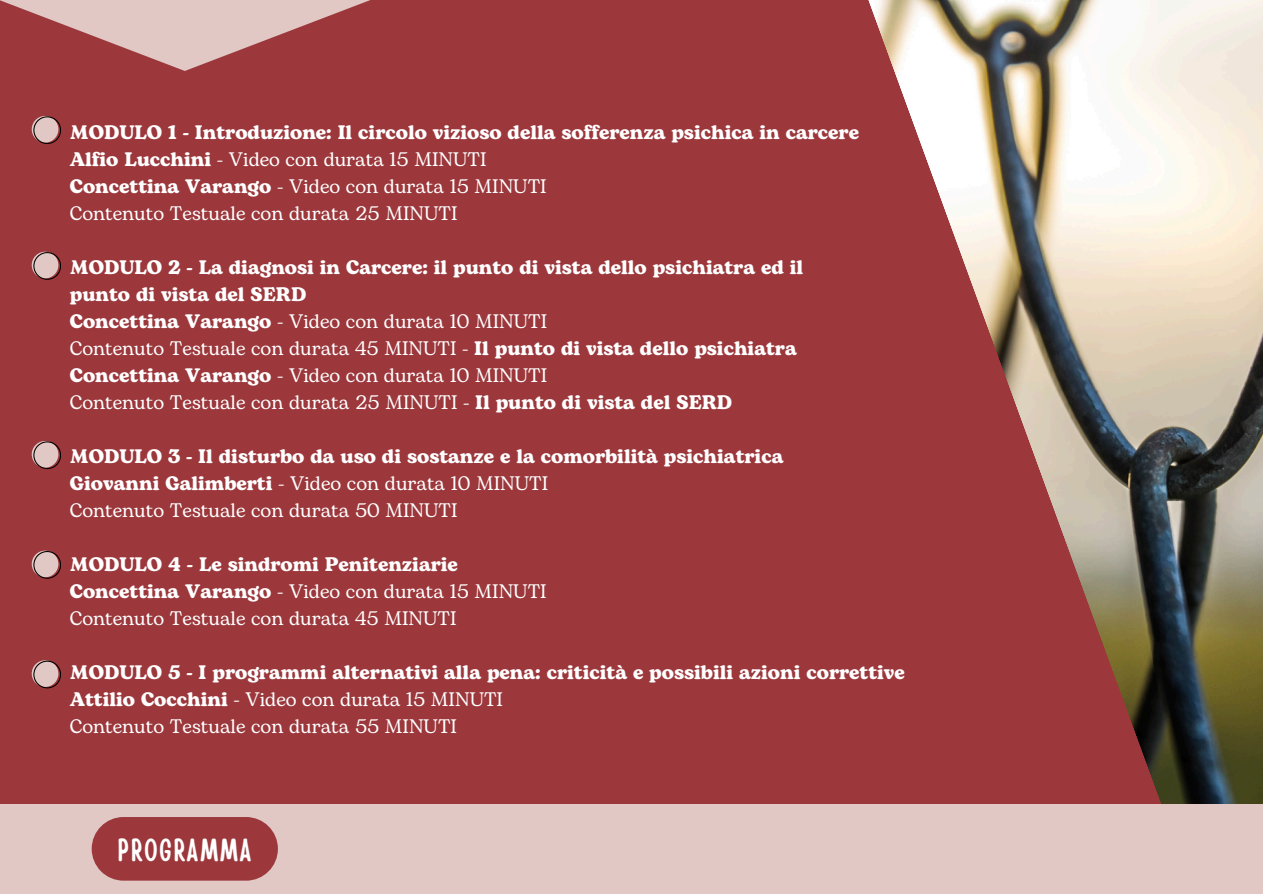
<style>
.page{position:relative;width:1263px;height:894px;background:#fff}
.page>*{position:absolute;margin:0;border:0;box-sizing:border-box;transform-origin:0 0}
.t1{font:31.65px "Handy Casual Condensed";letter-spacing:.05em;color:#fff}
.t2{font:19.5px "Bogart";color:#fff}
.t3{font:700 19.5px "Bogart";color:#fff}
.s1{font-weight:700}
</style>
<div class="page">
<div style="left:0;top:0;width:1263px;height:893px;background:#9c383c"></div>
<img style="left:1192px;top:0;width:71px;height:804px">
<svg style="left:868px;top:0;width:324px;height:804px"></svg>
<div style="left:0;top:804px;width:1263px;height:89px;background:#e1c8c4"></div>
<svg style="left:0;top:0;width:370px;height:71px"></svg>
<div style="left:32px;top:116px;width:26px;height:27px;background:#e1c8c4;border-radius:50%"></div>
<svg style="left:33px;top:116px;width:28px;height:28px"></svg>
<svg style="left:92px;top:817px;width:186px;height:63px;background:#a04245"></svg>
<svg style="left:33px;top:252px;width:28px;height:28px"></svg>
<svg style="left:33px;top:441px;width:28px;height:28px"></svg>
<svg style="left:32px;top:550px;width:26px;height:27px"></svg>
<svg style="left:33px;top:551px;width:28px;height:27px"></svg>
<svg style="left:33px;top:660px;width:28px;height:28px"></svg>
<p class="t3" style="left:70px;top:118px;width:791px">MODULO 1 - Introduzione: Il circolo vizioso della sofferenza psichica in carcere</p>
<p class="t2" style="left:70px;top:145px;width:418px"><span class="s1">Alfio Lucchini</span> - Video con durata 15 MINUTI</p>
<p class="t2" style="left:70px;top:172px;width:478px"><span class="s1">Concettina Varango</span> - Video con durata 15 MINUTI</p>
<p class="t2" style="left:70px;top:199px;width:389px">Contenuto Testuale con durata 25 MINUTI</p>
<p class="t3" style="left:70px;top:253px;width:735px">MODULO 2 - La diagnosi in Carcere: il punto di vista dello psichiatra ed il</p>
<p class="t3" style="left:70px;top:280px;width:238px">punto di vista del SERD</p>
<p class="t2" style="left:70px;top:307px;width:479px"><span class="s1">Concettina Varango</span> - Video con durata 10 MINUTI</p>
<p class="t2" style="left:70px;top:334px;width:728px">Contenuto Testuale con durata 45 MINUTI - <span class="s1">Il punto di vista dello psichiatra</span></p>
<p class="t2" style="left:70px;top:361px;width:479px"><span class="s1">Concettina Varango</span> - Video con durata 10 MINUTI</p>
<p class="t2" style="left:70px;top:388px;width:664px">Contenuto Testuale con durata 25 MINUTI - <span class="s1">Il punto di vista del SERD</span></p>
<p class="t3" style="left:70px;top:442px;width:715px">MODULO 3 - Il disturbo da uso di sostanze e la comorbilità psichiatrica</p>
<p class="t2" style="left:70px;top:469px;width:480px"><span class="s1">Giovanni Galimberti</span> - Video con durata 10 MINUTI</p>
<p class="t2" style="left:70px;top:496px;width:389px">Contenuto Testuale con durata 50 MINUTI</p>
<p class="t3" style="left:70px;top:550px;width:390px">MODULO 4 - Le sindromi Penitenziarie</p>
<p class="t2" style="left:70px;top:577px;width:478px"><span class="s1">Concettina Varango</span> - Video con durata 15 MINUTI</p>
<p class="t2" style="left:70px;top:604px;width:388px">Contenuto Testuale con durata 45 MINUTI</p>
<p class="t3" style="left:70px;top:658px;width:836px">MODULO 5 - I programmi alternativi alla pena: criticità e possibili azioni correttive</p>
<p class="t2" style="left:70px;top:685px;width:435px"><span class="s1">Attilio Cocchini</span> - Video con durata 15 MINUTI</p>
<p class="t2" style="left:70px;top:712px;width:389px">Contenuto Testuale con durata 55 MINUTI</p>
<p class="t1" style="left:118px;top:829px;width:135px">PROGRAMMA</p>
</div>
